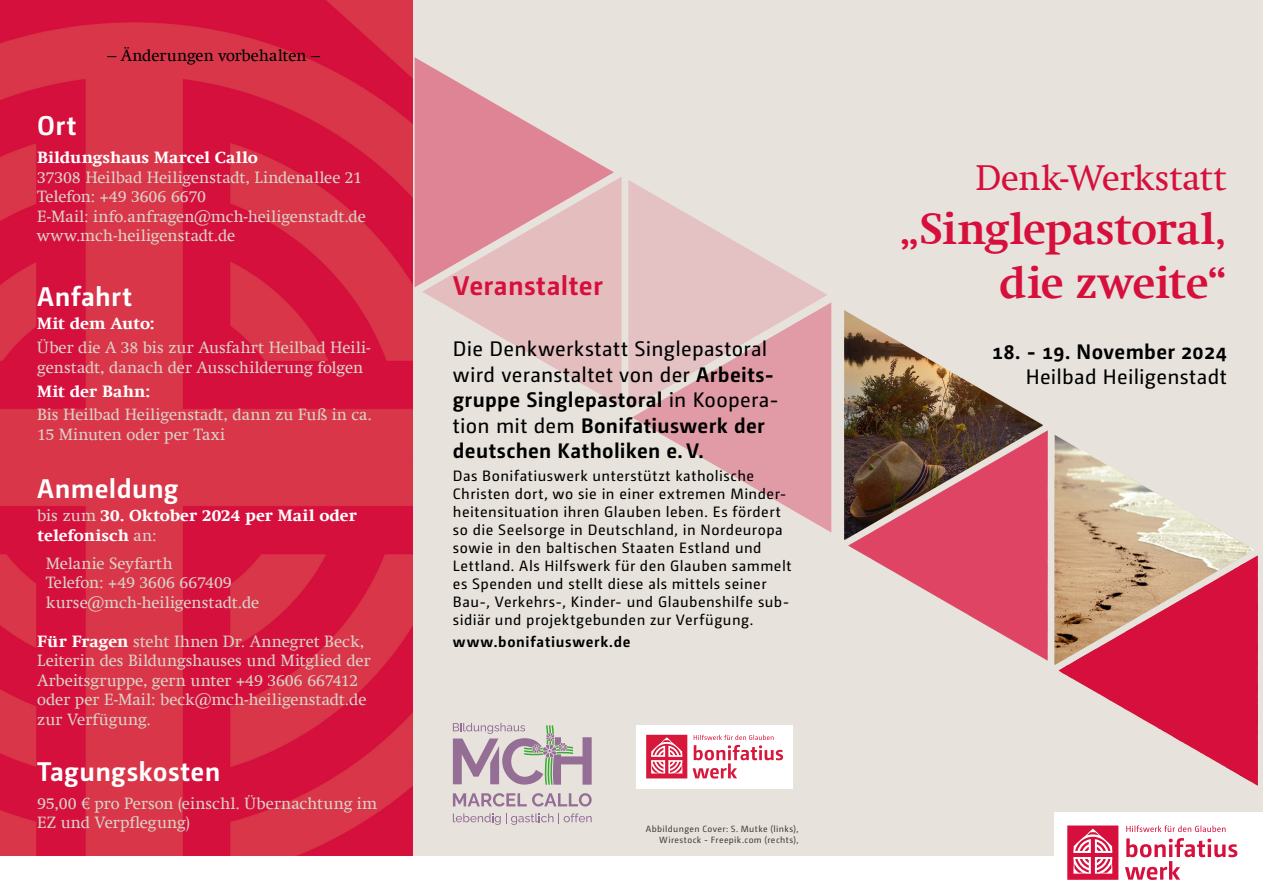
<style>
.page{position:relative;width:1263px;height:893px;background:#fff}
.page>*{position:absolute;margin:0;border:0;box-sizing:border-box;transform-origin:0 0}
.t1{font:700 45px/54px "Swift Com";letter-spacing:-.015em;color:#d60f3c;text-align:right}
.t2{font:36px "Swift Com";letter-spacing:-.005em;color:#d60f3c}
.t3{font:700 27px "Camingo Dos Pro";letter-spacing:.015em;color:#fff}
.t4{font:700 27px "Camingo Dos Pro";letter-spacing:.015em;color:#d60f3c}
.t5{font:21px/25.5px "Camingo Dos Pro";letter-spacing:.015em;color:#000}
.t6{font:700 21px "Camingo Dos Pro";letter-spacing:.015em;color:#000}
.t7{font:16.5px/19.5px "Swift Com";color:#d9d3c9}
.t8{font:800 16.5px/19.5px "Swift Com";letter-spacing:.005em;color:#fff}
.t9{font:16.5px "Swift Com";color:#000}
.t10{font:800 16.5px "Swift Com";letter-spacing:-.015em;color:#fff}
.t11{font:15px/18px "Camingo Dos Pro";letter-spacing:.035em;color:#000}
.t12{font:700 15px "Camingo Dos Pro";letter-spacing:.05em;color:#000}
.t13{font:9px/10.8px "Camingo Dos Pro";letter-spacing:.045em;color:#000;text-align:right}
.s1{font-weight:400;color:#d9d3c9}
.s2{font-weight:800;color:#fff}
.s3{font-weight:700}
</style>
<div class="page">
<div style="left:412px;top:0;width:851px;height:867px;background:#e7e3dc"></div>
<div style="left:636px;top:725px;width:157px;height:63px;background:#fff"></div>
<svg style="left:646px;top:735px;width:137px;height:43px"></svg>
<div style="left:1054px;top:812px;width:209px;height:81px;background:#fff"></div>
<img style="left:0;top:0;width:412px;height:856px">
<div style="left:0;top:857px;width:1263px;height:36px;background:#fff"></div>
<svg style="left:415px;top:57px;width:199px;height:230px;fill:#df8494"></svg>
<svg style="left:628px;top:180px;width:199px;height:230px;fill:#e4c2c3"></svg>
<svg style="left:632px;top:302px;width:199px;height:230px"></svg>
<svg style="left:422px;top:177px;width:200px;height:230px;fill:#e4bdbf"></svg>
<svg style="left:1058px;top:555px;width:200px;height:231px;fill:#d60f3c"></svg>
<svg style="left:1125px;top:838px;width:112px;height:42px"></svg>
<svg style="left:1126px;top:825px;width:99px;height:7px"></svg>
<svg style="left:1067px;top:825px;width:51px;height:55px"></svg>
<svg style="left:848px;top:430px;width:200px;height:231px;fill:#df4464"></svg>
<img style="left:844px;top:310px;width:199px;height:230px">
<img style="left:1054px;top:435px;width:197px;height:230px">
<svg style="left:453px;top:793px;width:139px;height:13px"></svg>
<svg style="left:453px;top:813px;width:139px;height:12px"></svg>
<svg style="left:453px;top:723px;width:139px;height:62px"></svg>
<p class="t9" style="left:107px;top:46px;width:214px">– Änderungen vorbehalten –</p>
<h3 class="t3" style="left:37px;top:109px;width:41px">Ort</h3>
<p class="t8" style="left:37px;top:148px;width:222px">Bildungshaus Marcel Callo</p>
<p class="t7" style="left:37px;top:167px;width:330px">37308 Heilbad Heiligenstadt, Lindenallee 21<br>Telefon: +49 3606 6670<br>E-Mail: info.anfragen@mch-heiligenstadt.de www.mch-heiligenstadt.de</p>
<h3 class="t3" style="left:37px;top:280px;width:96px">Anfahrt</h3>
<p class="t10" style="left:37px;top:314px;width:119px">Mit dem Auto:</p>
<p class="t7" style="left:37px;top:338px;width:335px">Über die A 38 bis zur Ausfahrt Heilbad Heili&shy;genstadt, danach der Ausschilderung folgen</p>
<p class="t8" style="left:37px;top:381px;width:115px">Mit der Bahn:</p>
<p class="t7" style="left:37px;top:405px;width:336px">Bis Heilbad Heiligenstadt, dann zu Fuß in ca.<br>15 Minuten oder per Taxi</p>
<h3 class="t3" style="left:37px;top:472px;width:143px">Anmeldung</h3>
<p class="t8" style="left:37px;top:506px;width:321px"><span class="s1">bis zum</span> 30. Oktober 2024 per Mail oder telefonisch <span class="s1">an:</span></p>
<p class="t7" style="left:46px;top:553px;width:215px">Melanie Seyfarth<br>Telefon: +49 3606 667409 kurse@mch-heiligenstadt.de</p>
<p class="t7" style="left:37px;top:631px;width:335px"><span class="s2">Für Fragen</span> steht Ihnen Dr. Annegret Beck, Leiterin des Bildungshauses und Mitglied der Arbeitsgruppe, gern unter +49 3606 667412 oder per E-Mail: beck@mch-heiligenstadt.de zur Verfügung.</p>
<h3 class="t3" style="left:37px;top:755px;width:185px">Tagungskosten</h3>
<p class="t7" style="left:37px;top:794px;width:342px">95,00 € pro Person (einschl. Übernachtung im<br>EZ und Verpflegung)</p>
<h3 class="t4" style="left:453px;top:269px;width:151px">Veranstalter</h3>
<p class="t5" style="left:453px;top:336px;width:327px">Die Denkwerkstatt Singlepastoral wird veranstaltet von der <span class="s3">Arbeits&shy;gruppe Singlepastoral</span> in Koopera&shy;tion mit dem <span class="s3">Bonifatiuswerk der deutschen Katholiken e. V.</span></p>
<p class="t11" style="left:453px;top:466px;width:340px">Das Bonifatiuswerk unterstützt katholische Christen dort, wo sie in einer extremen Minder&shy;heitensituation ihren Glauben leben. Es fördert so die Seelsorge in Deutschland, in Nordeuropa sowie in den baltischen Staaten Estland und Lettland. Als Hilfswerk für den Glauben sammelt es Spenden und stellt diese als mittels seiner Bau-, Verkehrs-, Kinder- und Glaubenshilfe sub&shy;sidiär und projektgebunden zur Verfügung.</p>
<p class="t12" style="left:453px;top:633px;width:179px">www.bonifatiuswerk.de</p>
<p class="t13" style="left:646px;top:823px;width:154px">Abbildungen Cover: S. Mutke (links),<br>Wirestock - Freepik.com (rechts),</p>
<h2 class="t2" style="left:975px;top:156px;width:253px">Denk-Werkstatt</h2>
<h1 class="t1" style="left:899px;top:201px;width:329px">„Singlepastoral, die zweite“</h1>
<p class="t6" style="left:992px;top:339px;width:236px">18. - 19. November 2024</p>
<p class="t5" style="left:1026px;top:364px;width:203px">Heilbad Heiligenstadt</p>
</div>
